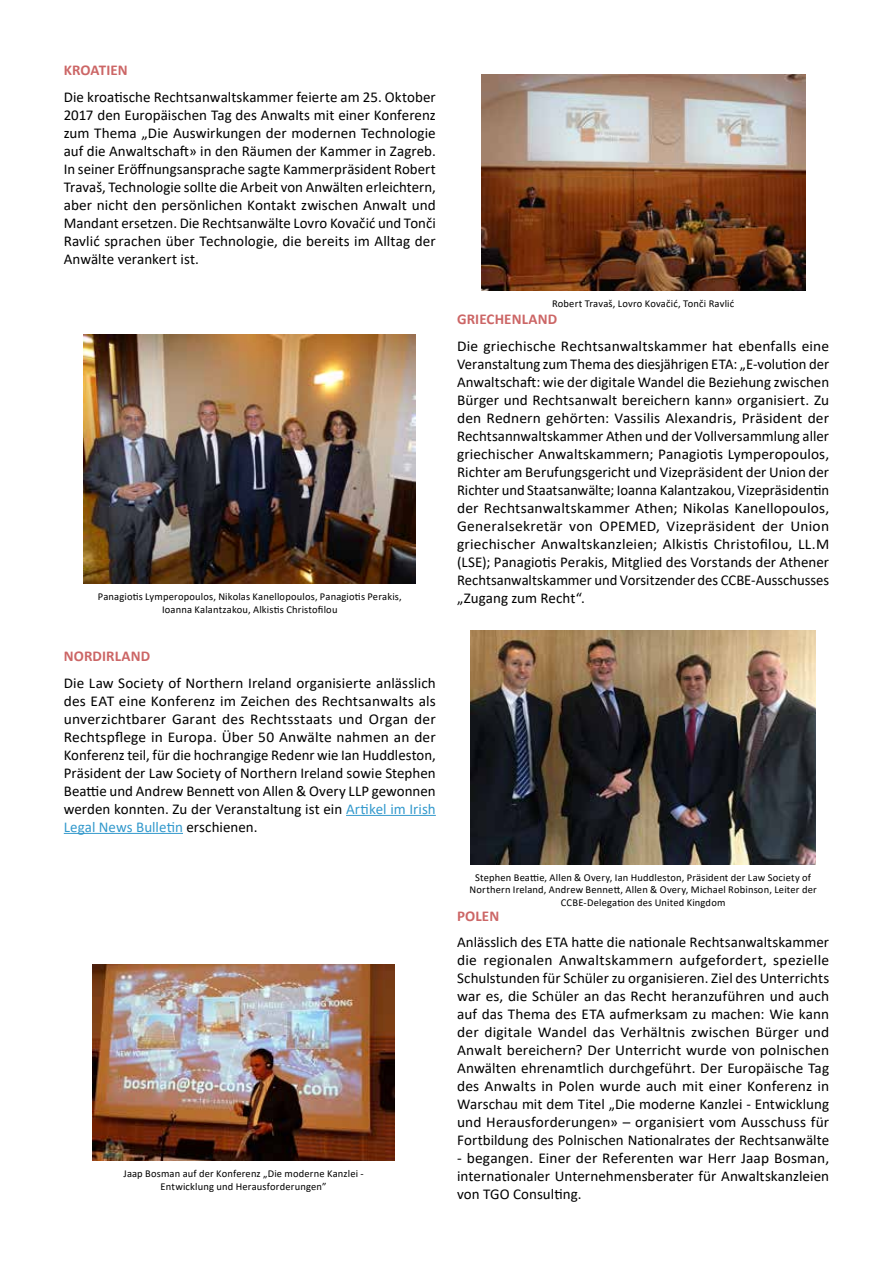
<style>
.page{position:relative;width:893px;height:1263px;background:#fff}
.page>*{position:absolute;margin:0;border:0;box-sizing:border-box;transform-origin:0 0}
.t1{font:15px/18px "Calibri";color:#000;text-align:justify}
.t2{font:700 15px "Calibri";letter-spacing:.005em;color:#c66}
.t3{font:10.5px/12.6px "Calibri";letter-spacing:.015em;color:#000;text-align:center}
.s1{color:#39c}
</style>
<div class="page">
<img style="left:481px;top:75px;width:324px;height:216px">
<img style="left:84px;top:335px;width:332px;height:249px">
<img style="left:471px;top:630px;width:345px;height:234px">
<img style="left:92px;top:964px;width:303px;height:197px">
<hr style="left:346px;top:815px;width:90px;height:1px;background:#39c">
<hr style="left:64px;top:833px;width:119px;height:1px;background:#39c">
<p class="t2" style="left:64px;top:59px;width:65px">KROATIEN</p>
<p class="t1" style="left:64px;top:87px;width:374px">Die kroatische Rechtsanwaltskammer feierte am 25. Oktober 2017 den Europäischen Tag des Anwalts mit einer Konferenz zum Thema „Die Auswirkungen der modernen Technologie auf die Anwaltschaft» in den Räumen der Kammer in Zagreb.<br>In seiner Eröffnungsansprache sagte Kammerpräsident Robert Travaš, Technologie sollte die Arbeit von Anwälten erleichtern, aber nicht den persönlichen Kontakt zwischen Anwalt und Mandant ersetzen. Die Rechtsanwälte Lovro Kovačić und Tonči Ravlić sprachen über Technologie, die bereits im Alltag der Anwälte verankert ist.</p>
<p class="t3" style="left:98px;top:590px;width:305px">Panagiotis Lymperopoulos, Nikolas Kanellopoulos, Panagiotis Perakis,<br>Ioanna Kalantzakou, Alkistis Christofilou</p>
<p class="t2" style="left:64px;top:646px;width:88px">NORDIRLAND</p>
<p class="t1" style="left:64px;top:673px;width:374px">Die Law Society of Northern Ireland organisierte anlässlich des EAT eine Konferenz im Zeichen des Rechtsanwalts als unverzichtbarer Garant des Rechtsstaats und Organ der Rechtspflege in Europa. Über 50 Anwälte nahmen an der Konferenz teil, für die hochrangige Redenr wie Ian Huddleston, Präsident der Law Society of Northern Ireland sowie Stephen Beattie und Andrew Bennett von Allen &amp; Overy LLP gewonnen werden konnten. Zu der Veranstaltung ist ein <span class="s1">Artikel im Irish Legal News Bulletin</span> erschienen.</p>
<p class="t3" style="left:124px;top:1167px;width:242px">Jaap Bosman auf der Konferenz „Die moderne Kanzlei -<br>Entwicklung und Herausforderungen”</p>
<p class="t3" style="left:552px;top:297px;width:184px">Robert Travaš, Lovro Kovačić, Tonči Ravlić</p>
<p class="t2" style="left:457px;top:308px;width:102px">GRIECHENLAND</p>
<p class="t1" style="left:457px;top:336px;width:374px">Die griechische Rechtsanwaltskammer hat ebenfalls eine Veranstaltung zum Thema des diesjährigen ETA: „E-volution der Anwaltschaft: wie der digitale Wandel die Beziehung zwischen Bürger und Rechtsanwalt bereichern kann» organisiert. Zu den Rednern gehörten: Vassilis Alexandris, Präsident der Rechtsannwaltskammer Athen und der Vollversammlung aller griechischer Anwaltskammern; Panagiotis Lymperopoulos, Richter am Berufungsgericht und Vizepräsident der Union der Richter und Staatsanwälte; Ioanna Kalantzakou, Vizepräsidentin der Rechtsanwaltskammer Athen; Nikolas Kanellopoulos, Generalsekretär von OPEMED, Vizepräsident der Union griechischer Anwaltskanzleien; Alkistis Christofilou, LL.M (LSE); Panagiotis Perakis, Mitglied des Vorstands der Athener Rechtsanwaltskammer und Vorsitzender des CCBE-Ausschusses „Zugang zum Recht“.</p>
<p class="t3" style="left:470px;top:871px;width:349px">Stephen Beattie, Allen &amp; Overy, Ian Huddleston, Präsident der Law Society of<br>Northern Ireland, Andrew Bennett, Allen &amp; Overy, Michael Robinson, Leiter der<br>CCBE-Delegation des United Kingdom</p>
<p class="t2" style="left:457px;top:905px;width:44px">POLEN</p>
<p class="t1" style="left:457px;top:933px;width:374px">Anlässlich des ETA hatte die nationale Rechtsanwaltskammer die regionalen Anwaltskammern aufgefordert, spezielle Schulstunden für Schüler zu organisieren. Ziel des Unterrichts war es, die Schüler an das Recht heranzuführen und auch auf das Thema des ETA aufmerksam zu machen: Wie kann der digitale Wandel das Verhältnis zwischen Bürger und Anwalt bereichern? Der Unterricht wurde von polnischen Anwälten ehrenamtlich durchgeführt. Der Europäische Tag des Anwalts in Polen wurde auch mit einer Konferenz in Warschau mit dem Titel „Die moderne Kanzlei - Entwicklung und Herausforderungen» – organisiert vom Ausschuss für Fortbildung des Polnischen Nationalrates der Rechtsanwälte</p>
<p class="t1" style="left:457px;top:1149px;width:374px">- begangen. Einer der Referenten war Herr Jaap Bosman, internationaler Unternehmensberater für Anwaltskanzleien von TGO Consulting.</p>
</div>
